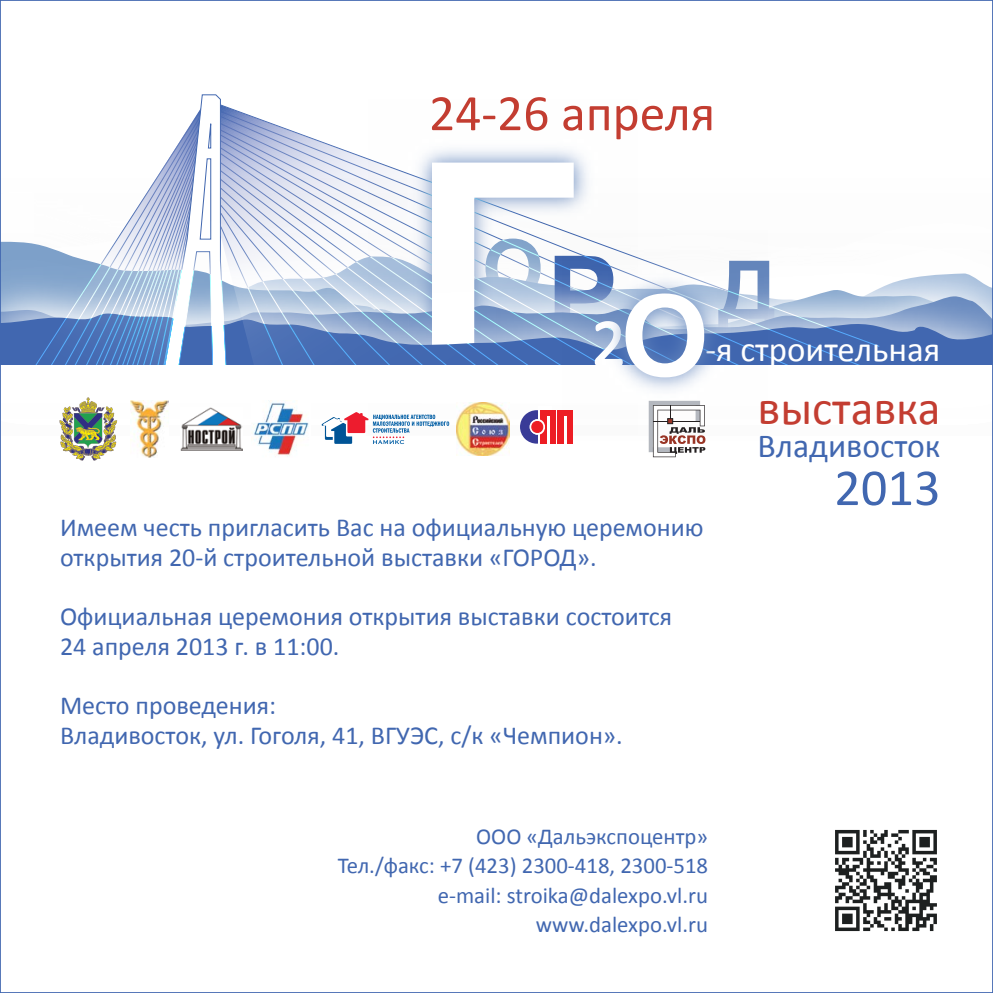
<style>
.page{position:relative;width:993px;height:993px;background:#fff}
.page>*{position:absolute;margin:0;border:0;box-sizing:border-box;transform-origin:0 0}
.t1{font:52.32px "Calibri";color:#4167b0}
.t2{font:51.45px "Calibri";color:#c33d31}
.t3{font:47.6px "Calibri";color:#c33d31}
.t4{font:34.82px "Calibri";color:#fff}
.t5{font:33.6px "Calibri";color:#4167b0}
.t6{font:26.07px/29.8px "Calibri";color:#4167b0}
.t7{font:22.75px/29.2px "Calibri";color:#4167b0;text-align:right}
</style>
<div class="page">
<img style="left:3px;top:250px;width:986px;height:185px">
<svg style="left:3px;top:313px;width:986px;height:53px;background:#6080bc"></svg>
<svg style="left:35px;top:244px;width:12px;height:122px"></svg>
<svg style="left:47px;top:95px;width:175px;height:271px"></svg>
<svg style="left:220px;top:105px;width:658px;height:261px"></svg>
<div style="left:0;top:366px;width:992px;height:37px;background:#fff"></div>
<img style="left:562px;top:230px;width:205px;height:210px">
<svg style="left:432px;top:162px;width:272px;height:215px"></svg>
<svg style="left:648px;top:400px;width:57px;height:57px"></svg>
<img style="left:456px;top:402px;width:53px;height:53px">
<img style="left:181px;top:407px;width:61px;height:43px">
<div style="left:538px;top:406px;width:14px;height:41px;background:#fff"></div>
<svg style="left:520px;top:410px;width:37px;height:33px"></svg>
<div style="left:557px;top:410px;width:16px;height:33px;background:#ed1d24"></div>
<hr style="left:564px;top:416px;width:2px;height:35px;background:#fff">
<img style="left:252px;top:400px;width:58px;height:56px">
<svg style="left:321px;top:410px;width:128px;height:34px"></svg>
<img style="left:130px;top:400px;width:38px;height:57px">
<svg style="left:59px;top:397px;width:58px;height:64px"></svg>
<img style="left:835px;top:829px;width:102px;height:103px">
<h2 class="t2" style="left:429px;top:80px;width:287px">24-26 апреля</h2>
<h3 class="t4" style="left:705px;top:327px;width:236px">-я строительная</h3>
<h3 class="t3" style="left:757px;top:377px;width:184px">выставка</h3>
<p class="t5" style="left:757px;top:424px;width:184px">Владивосток</p>
<p class="t6" style="left:60px;top:512px;width:645px">Имеем честь пригласить Вас на официальную церемонию открытия 20-й строительной выставки «ГОРОД».</p>
<p class="t6" style="left:60px;top:601px;width:613px">Официальная церемония открытия выставки состоится<br>24 апреля 2013 г. в 11:00.</p>
<p class="t6" style="left:60px;top:690px;width:564px">Место проведения:<br>Владивосток, ул. Гоголя, 41, ВГУЭС, с/к «Чемпион».</p>
<p class="t7" style="left:337px;top:821px;width:372px">ООО «Дальэкспоцентр»<br>Тел./факс: +7 (423) 2300-418, 2300-518 e-mail: stroika@dalexpo.vl.ru www.dalexpo.vl.ru</p>
<h1 class="t1" style="left:834px;top:454px;width:108px">2013</h1>
</div>
